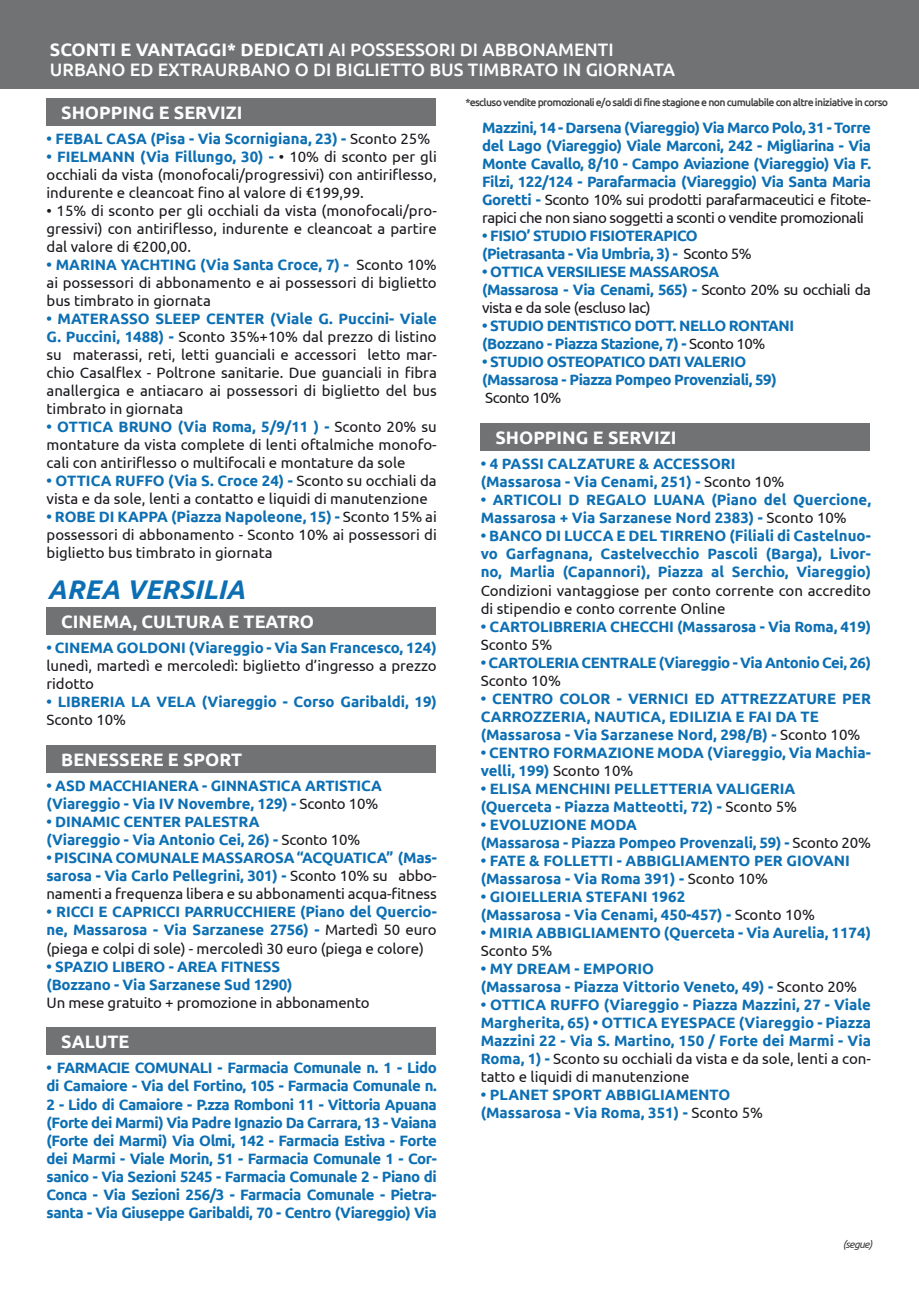
<style>
.page{position:relative;width:919px;height:1289px;background:#fff}
.page>*{position:absolute;margin:0;border:0;box-sizing:border-box;transform-origin:0 0}
.t1{font:italic 700 27px "Ubuntu";color:#0c6fb3}
.t2{font:500 18px/19.5px "Ubuntu";color:#fff}
.t3{font:700 18px "Ubuntu";color:#fff}
.t4{font:700 15px/18px "Ubuntu";letter-spacing:-.01em;color:#0c6fb3}
.t5{font:15px/18px "Ubuntu";color:#1a171c;text-align:justify}
.t6{font:700 15px/18px "Ubuntu";letter-spacing:-.03em;color:#0c6fb3}
.t7{font:15px "Ubuntu";letter-spacing:-.03em;color:#1a171c}
.t8{font:500 10.5px "Ubuntu";letter-spacing:-.06em;color:#3e3e40}
.t9{font:italic 10.5px "Ubuntu";letter-spacing:-.06em;color:#3e3e40}
.s1{font-weight:700}
.s2{font-weight:400;color:#1a171c}
.s3{font-weight:700;color:#0c6fb3}
</style>
<div class="page">
<div style="left:0;top:0;width:918px;height:89px;background:#717274"></div>
<div style="left:46px;top:607px;width:389px;height:28px;background:#717274"></div>
<div style="left:46px;top:745px;width:389px;height:28px;background:#717274"></div>
<div style="left:46px;top:1027px;width:389px;height:28px;background:#717274"></div>
<div style="left:480px;top:423px;width:389px;height:28px;background:#717274"></div>
<div style="left:47px;top:98px;width:388px;height:28px;background:#717274"></div>
<p class="t2" style="left:50px;top:39px;width:626px"><span class="s1">SCONTI E VANTAGGI* DEDICATI</span> AI POSSESSORI DI ABBONAMENTI<br>URBANO ED EXTRAURBANO O DI BIGLIETTO BUS TIMBRATO IN GIORNATA</p>
<p class="t8" style="left:465px;top:96px;width:424px">*escluso vendite promozionali e/o saldi di fine stagione e non cumulabile con altre iniziative in corso</p>
<p class="t3" style="left:61px;top:101px;width:183px">SHOPPING E SERVIZI</p>
<p class="t4" style="left:47px;top:130px;width:385px">• FEBAL CASA (Pisa - Via Scornigiana, 23) - <span class="s2">Sconto 25%</span></p>
<p class="t5" style="left:47px;top:147px;width:392px"><span class="s3">• FIELMANN (Via Fillungo, 30) -</span> • 10% di sconto per gli occhiali da vista (monofocali/progressivi) con antiriflesso, indurente e cleancoat fino al valore di €199,99.</p>
<p class="t5" style="left:47px;top:201px;width:392px">• 15% di sconto per gli occhiali da vista (monofocali/pro&shy;gressivi) con antiriflesso, indurente e cleancoat a partire dal valore di €200,00.</p>
<p class="t5" style="left:47px;top:255px;width:392px"><span class="s3">• MARINA YACHTING (Via Santa Croce, 7) -</span> Sconto 10% ai possessori di abbonamento e ai possessori di biglietto bus timbrato in giornata</p>
<p class="t5" style="left:47px;top:309px;width:392px"><span class="s3">• MATERASSO SLEEP CENTER (Viale G. Puccini- Viale G. Puccini, 1488) -</span> Sconto 35%+10% dal prezzo di listino su materassi, reti, letti guanciali e accessori letto mar&shy;chio Casalflex - Poltrone sanitarie. Due guanciali in fibra anallergica e antiacaro ai possessori di biglietto del bus timbrato in giornata</p>
<p class="t5" style="left:47px;top:417px;width:392px"><span class="s3">• OTTICA BRUNO (Via Roma, 5/9/11 ) -</span> Sconto 20% su montature da vista complete di lenti oftalmiche monofo&shy;cali con antiriflesso o multifocali e montature da sole</p>
<p class="t5" style="left:47px;top:471px;width:392px"><span class="s3">• OTTICA RUFFO (Via S. Croce 24) -</span> Sconto su occhiali da vista e da sole, lenti a contatto e liquidi di manutenzione</p>
<p class="t5" style="left:47px;top:507px;width:392px"><span class="s3">• ROBE DI KAPPA (Piazza Napoleone, 15) -</span> Sconto 15% ai possessori di abbonamento - Sconto 10% ai possessori di biglietto bus timbrato in giornata</p>
<h1 class="t1" style="left:48px;top:573px;width:199px">AREA VERSILIA</h1>
<p class="t3" style="left:61px;top:610px;width:254px">CINEMA, CULTURA E TEATRO</p>
<p class="t4" style="left:46px;top:639px;width:392px">• CINEMA GOLDONI (Viareggio - Via San Francesco, 124)</p>
<p class="t5" style="left:46px;top:656px;width:392px">lunedì, martedì e mercoledì: biglietto d’ingresso a prezzo ridotto</p>
<p class="t4" style="left:46px;top:693px;width:392px">• LIBRERIA LA VELA (Viareggio - Corso Garibaldi, 19)</p>
<p class="t5" style="left:46px;top:710px;width:81px">Sconto 10%</p>
<p class="t3" style="left:61px;top:748px;width:183px">BENESSERE E SPORT</p>
<p class="t4" style="left:46px;top:776px;width:337px">• ASD MACCHIANERA - GINNASTICA ARTISTICA (Viareggio - Via IV Novembre, 129) - <span class="s2">Sconto 10%</span></p>
<p class="t4" style="left:46px;top:812px;width:315px">• DINAMIC CENTER PALESTRA<br>(Viareggio - Via Antonio Cei, 26) - <span class="s2">Sconto 10%</span></p>
<p class="t4" style="left:46px;top:848px;width:392px;text-align:justify">• PISCINA COMUNALE MASSAROSA “ACQUATICA” (Mas&shy;sarosa - Via Carlo Pellegrini, 301) - <span class="s2">Sconto 10% su abbo&shy;namenti a frequenza libera e su abbonamenti acqua-fitness</span></p>
<p class="t4" style="left:46px;top:902px;width:392px;text-align:justify">• RICCI E CAPRICCI PARRUCCHIERE (Piano del Quercio&shy;ne, Massarosa - Via Sarzanese 2756) - <span class="s2">Martedì 50 euro (piega e colpi di sole) - mercoledì 30 euro (piega e colore)</span></p>
<p class="t4" style="left:46px;top:956px;width:247px">• SPAZIO LIBERO - AREA FITNESS (Bozzano - Via Sarzanese Sud 1290)</p>
<p class="t5" style="left:46px;top:992px;width:324px">Un mese gratuito + promozione in abbonamento</p>
<p class="t3" style="left:61px;top:1030px;width:70px">SALUTE</p>
<p class="t4" style="left:46px;top:1058px;width:392px;text-align:justify">• FARMACIE COMUNALI - Farmacia Comunale n. 1 - Lido di Camaiore - Via del Fortino, 105 - Farmacia Comunale n.<br>2 - Lido di Camaiore - P.zza Romboni 11 - Vittoria Apuana (Forte dei Marmi) Via Padre Ignazio Da Carrara, 13 - Vaiana (Forte dei Marmi) Via Olmi, 142 - Farmacia Estiva - Forte dei Marmi - Viale Morin, 51 - Farmacia Comunale 1 - Cor&shy;sanico - Via Sezioni 5245 - Farmacia Comunale 2 - Piano di Conca - Via Sezioni 256/3 - Farmacia Comunale - Pietra&shy;santa - Via Giuseppe Garibaldi, 70 - Centro (Viareggio) Via</p>
<p class="t4" style="left:482px;top:118px;width:390px;text-align:justify">Mazzini, 14 - Darsena (Viareggio) Via Marco Polo, 31 - Torre del Lago (Viareggio) Viale Marconi, 242 - Migliarina - Via Monte Cavallo, 8/10 - Campo Aviazione (Viareggio) Via F.<br>Filzi, 122/124 - Parafarmacia (Viareggio) Via Santa Maria Goretti - <span class="s2">Sconto 10% sui prodotti parafarmaceutici e fitote&shy;rapici che non siano soggetti a sconti o vendite promozionali</span></p>
<p class="t6" style="left:482px;top:226px;width:271px">• FISIO’ STUDIO FISIOTERAPICO (Pietrasanta - Via Umbria, 3) - <span class="s2">Sconto 5%</span></p>
<p class="t6" style="left:482px;top:262px;width:390px">• OTTICA VERSILIESE MASSAROSA<br>(Massarosa - Via Cenami, 565) - <span class="s2">Sconto 20% su occhiali da vista e da sole (escluso Iac)</span></p>
<p class="t6" style="left:482px;top:316px;width:313px">• STUDIO DENTISTICO DOTT. NELLO RONTANI (Bozzano - Piazza Stazione, 7) - <span class="s2">Sconto 10%</span></p>
<p class="t6" style="left:482px;top:352px;width:296px">• STUDIO OSTEOPATICO DATI VALERIO (Massarosa - Piazza Pompeo Provenziali, 59)</p>
<p class="t7" style="left:485px;top:389px;width:78px">Sconto 10%</p>
<p class="t3" style="left:495px;top:426px;width:183px">SHOPPING E SERVIZI</p>
<p class="t4" style="left:480px;top:455px;width:305px">• 4 PASSI CALZATURE &amp; ACCESSORI (Massarosa - Via Cenami, 251) - <span class="s2">Sconto 10%</span></p>
<p class="t4" style="left:480px;top:491px;width:392px">• ARTICOLI D REGALO LUANA (Piano del Quercione,<br>Massarosa + Via Sarzanese Nord 2383) - <span class="s2">Sconto 10%</span></p>
<p class="t4" style="left:480px;top:527px;width:392px;text-align:justify">• BANCO DI LUCCA E DEL TIRRENO (Filiali di Castelnuo&shy;vo Garfagnana, Castelvecchio Pascoli (Barga), Livor&shy;no, Marlia (Capannori), Piazza al Serchio, Viareggio)</p>
<p class="t5" style="left:480px;top:580px;width:392px">Condizioni vantaggiose per conto corrente con accredito di stipendio e conto corrente Online</p>
<p class="t4" style="left:480px;top:617px;width:392px">• CARTOLIBRERIA CHECCHI (Massarosa - Via Roma, 419)</p>
<p class="t5" style="left:480px;top:634px;width:73px">Sconto 5%</p>
<p class="t6" style="left:480px;top:653px;width:392px">• CARTOLERIA CENTRALE (Viareggio - Via Antonio Cei, 26)</p>
<p class="t5" style="left:480px;top:670px;width:82px">Sconto 10%</p>
<p class="t4" style="left:480px;top:689px;width:392px">• CENTRO COLOR - VERNICI ED ATTREZZATURE PER<br>CARROZZERIA, NAUTICA, EDILIZIA E FAI DA TE (Massarosa - Via Sarzanese Nord, 298/B) - <span class="s2">Sconto 10%</span></p>
<p class="t4" style="left:480px;top:743px;width:392px">• CENTRO FORMAZIONE MODA (Viareggio, Via Machia&shy;velli, 199) <span class="s2">Sconto 10%</span></p>
<p class="t4" style="left:480px;top:779px;width:318px">• ELISA MENCHINI PELLETTERIA VALIGERIA (Querceta - Piazza Matteotti, 72) - <span class="s2">Sconto 5%</span></p>
<p class="t4" style="left:480px;top:815px;width:392px">• EVOLUZIONE MODA<br>(Massarosa - Piazza Pompeo Provenzali, 59) - <span class="s2">Sconto 20%</span></p>
<p class="t4" style="left:480px;top:851px;width:371px">• FATE &amp; FOLLETTI - ABBIGLIAMENTO PER GIOVANI (Massarosa - Via Roma 391) - <span class="s2">Sconto 10%</span></p>
<p class="t4" style="left:480px;top:887px;width:336px">• GIOIELLERIA STEFANI 1962<br>(Massarosa - Via Cenami, 450-457) - <span class="s2">Sconto 10%</span></p>
<p class="t4" style="left:480px;top:923px;width:392px">• MIRIA ABBIGLIAMENTO (Querceta - Via Aurelia, 1174)</p>
<p class="t5" style="left:480px;top:940px;width:73px">Sconto 5%</p>
<p class="t4" style="left:480px;top:959px;width:378px">• MY DREAM - EMPORIO<br>(Massarosa - Piazza Vittorio Veneto, 49) - <span class="s2">Sconto 20%</span></p>
<p class="t4" style="left:480px;top:995px;width:392px;text-align:justify">• OTTICA RUFFO (Viareggio - Piazza Mazzini, 27 - Viale Margherita, 65) • OTTICA EYESPACE (Viareggio - Piazza Mazzini 22 - Via S. Martino, 150 / Forte dei Marmi - Via Roma, 1) - <span class="s2">Sconto su occhiali da vista e da sole, lenti a con&shy;tatto e liquidi di manutenzione</span></p>
<p class="t4" style="left:480px;top:1085px;width:284px">• PLANET SPORT ABBIGLIAMENTO (Massarosa - Via Roma, 351) - <span class="s2">Sconto 5%</span></p>
<p class="t9" style="left:842px;top:1237px;width:31px">(segue)</p>
</div>
